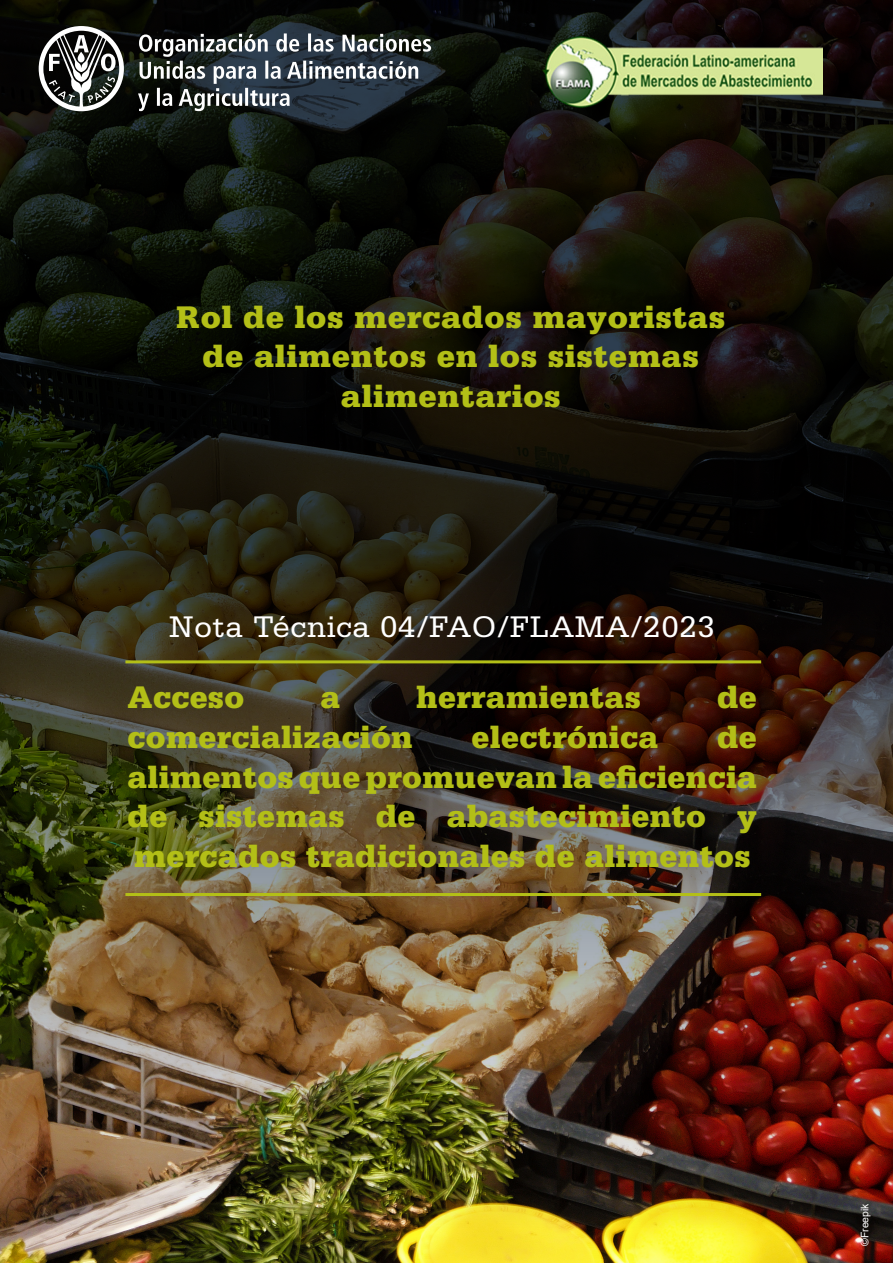
<style>
.page{position:relative;width:893px;height:1263px;background:#fff}
.page>*{position:absolute;margin:0;border:0;box-sizing:border-box;transform-origin:0 0}
.t1{font:900 33px/39.6px "Serifa Std";letter-spacing:.01em;color:#b3bf17;text-align:justify}
.t2{font:31.5px "Serifa Std";letter-spacing:.02em;color:#fff}
.t3{font:10.5px "Arial";letter-spacing:-.005em;color:#fff}
</style>
<div class="page">
<img style="left:0;top:0;width:893px;height:1263px">
<svg style="left:39px;top:26px;width:392px;height:85px;background:#494f52"></svg>
<img style="left:541px;top:35px;width:281px;height:74px">
<hr style="left:125px;top:893px;width:636px;height:3px;background:#b3bf17">
<hr style="left:125px;top:660px;width:636px;height:3px;background:#b3bf17">
<p class="t1" style="left:176px;top:297px;width:550px;text-align:center">Rol de los mercados mayoristas de alimentos en los sistemas alimentarios</p>
<p class="t2" style="left:169px;top:609px;width:547px">Nota Técnica 04/FAO/FLAMA/2023</p>
<p class="t1" style="left:128px;top:677px;width:118px">Acceso</p>
<p class="t1" style="left:320px;top:677px;width:21px">a</p>
<p class="t1" style="left:416px;top:677px;width:226px">herramientas</p>
<p class="t1" style="left:717px;top:677px;width:41px">de</p>
<p class="t1" style="left:128px;top:717px;width:287px">comercialización</p>
<p class="t1" style="left:472px;top:717px;width:188px">electrónica</p>
<p class="t1" style="left:128px;top:717px;width:631px;text-indent:589px">de alimentos que promuevan la eficiencia de sistemas de abastecimiento y mercados tradicionales de alimentos</p>
<p class="t3" style="left:858px;top:1246px;width:44px;rotate:-90deg">©Freepik</p>
</div>
